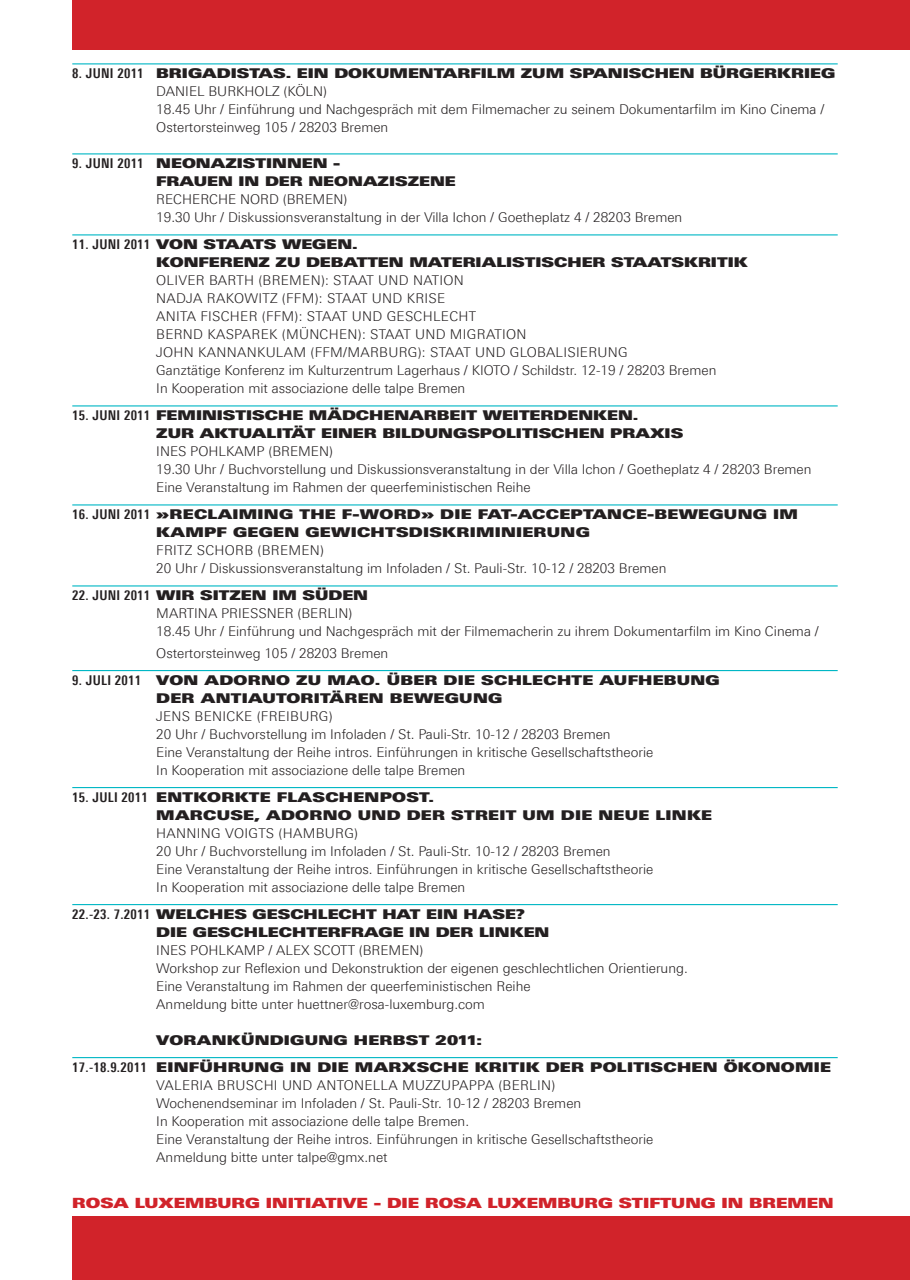
<style>
.page{position:relative;width:910px;height:1280px;background:#fff}
.page>*{position:absolute;margin:0;border:0;box-sizing:border-box;transform-origin:0 0}
.t1{font:14.1px "Linotype Univers 940 Ex X Black";color:#d1232a}
.t2{font:300 13.5px/18px "Linotype Univers 330";color:#231f20}
.t3{font:13.5px/18px "Linotype Univers 940 Ex X Black";color:#231f20}
.t4{font:13.5px/18px "Linotype Univers 940 Ex X Black";letter-spacing:.02em;color:#231f20}
.t5{font:700 13.5px "Linotype Univers 620 Cn";letter-spacing:.02em;color:#231f20}
.t6{font:300 13.5px "Linotype Univers 330";letter-spacing:.02em;color:#231f20}
.s1{font-family:"Linotype Univers 940 Ex X Black";font-weight:400}
.s2{font-family:"Linotype Univers 620 Cn";font-weight:700}
</style>
<div class="page">
<hr style="left:72px;top:63px;width:766px;height:1px;background:#00b7c5">
<hr style="left:72px;top:153px;width:766px;height:1px;background:#00b7c5">
<hr style="left:72px;top:234px;width:766px;height:1px;background:#00b7c5">
<hr style="left:72px;top:405px;width:766px;height:1px;background:#00b7c5">
<hr style="left:72px;top:504px;width:766px;height:1px;background:#00b7c5">
<hr style="left:72px;top:585px;width:766px;height:1px;background:#00b7c5">
<hr style="left:72px;top:670px;width:766px;height:1px;background:#00b7c5">
<hr style="left:72px;top:787px;width:766px;height:1px;background:#00b7c5">
<hr style="left:72px;top:904px;width:766px;height:1px;background:#00b7c5">
<hr style="left:72px;top:1057px;width:766px;height:1px;background:#00b7c5">
<div style="left:72px;top:0;width:838px;height:50px;background:#d1232a"></div>
<div style="left:72px;top:1216px;width:838px;height:64px;background:#d1232a"></div>
<p class="t5" style="left:72px;top:65px;width:95px">8. JUNI 2011 <span class="s1">BRI</span></p>
<p class="t3" style="left:188px;top:64px;width:649px">GADISTAS. EI N DOKUMENTARFILM ZUM SPANISCHEN BÜRGERKRI EG</p>
<p class="t2" style="left:156px;top:82px;width:669px">DANIEL BURKHOLZ (KÖLN)<br>18.45 Uhr / Einführung und Nachgespräch mit dem Filmemacher zu seinem Dokumentarfilm im Kino Cinema /<br>Ostertorsteinweg 105 / 28203 Bremen</p>
<p class="t3" style="left:156px;top:154px;width:301px;text-indent:-84px"><span class="s2">9. JUNI 2011</span> NEONAZISTINNEN -<br>FRAUEN IN DER NEONAZISZENE</p>
<p class="t2" style="left:156px;top:190px;width:528px">RECHERCHE NORD (BREMEN)<br>19.30 Uhr / Diskussionsveranstaltung in der Villa Ichon / Goetheplatz 4 / 28203 Bremen</p>
<p class="t3" style="left:156px;top:235px;width:593px;text-indent:-84px"><span class="s2">11. JUNI 2011</span> VON STAATS WEGEN.<br>KONFERENZ ZU DEBATTEN MATERIALISTISCHER STAATSKRITIK</p>
<p class="t2" style="left:156px;top:271px;width:19px">Oliver</p>
<p class="t2" style="left:209px;top:271px;width:19px">Barth</p>
<p class="t2" style="left:258px;top:271px;width:24px">(Bremen</p>
<p class="t2" style="left:321px;top:271px;width:30px">): Staat</p>
<p class="t2" style="left:378px;top:271px;width:11px">und</p>
<p class="t2" style="left:413px;top:271px;width:20px">Nation</p>
<p class="t2" style="left:156px;top:289px;width:70px">Nadja Rako</p>
<p class="t2" style="left:244px;top:289px;width:21px">witz</p>
<p class="t2" style="left:282px;top:289px;width:14px">(ffm</p>
<p class="t2" style="left:315px;top:289px;width:30px">): Staat</p>
<p class="t2" style="left:372px;top:289px;width:11px">und</p>
<p class="t2" style="left:407px;top:289px;width:17px">Krise</p>
<p class="t6" style="left:156px;top:308px;width:73px">an ita Fischer</p>
<p class="t2" style="left:262px;top:307px;width:94px">(ff M): Staat und</p>
<p class="t2" style="left:387px;top:307px;width:64px">gesch lech</p>
<p class="t2" style="left:469px;top:307px;width:9px">t</p>
<p class="t2" style="left:156px;top:325px;width:18px">Bernd</p>
<p class="t2" style="left:207px;top:325px;width:52px">Kasparek</p>
<p class="t2" style="left:282px;top:325px;width:38px">(München</p>
<p class="t2" style="left:358px;top:325px;width:62px">): S taat und</p>
<p class="t6" style="left:450px;top:326px;width:67px">Migration</p>
<p class="t2" style="left:156px;top:343px;width:9px">John</p>
<p class="t2" style="left:198px;top:343px;width:20px">Kannankulam</p>
<p class="t2" style="left:310px;top:343px;width:61px">(FFM/Marburg</p>
<p class="t2" style="left:418px;top:343px;width:30px">): Staat</p>
<p class="t2" style="left:475px;top:343px;width:11px">und</p>
<p class="t2" style="left:156px;top:343px;width:562px;text-indent:354px">globalisierung<br>Ganztätige Konferenz im Kulturzentrum Lagerhaus / KIOTO / Schildstr. 12-19 / 28203 Bremen<br>In Kooperation mit associazione delle talpe Bremen</p>
<p class="t5" style="left:72px;top:407px;width:98px">15. JUNI 2011 <span class="s1">FEM</span></p>
<p class="t3" style="left:196px;top:406px;width:70px">INISTISCHE</p>
<p class="t3" style="left:309px;top:406px;width:48px">MÄDCHENA</p>
<p class="t3" style="left:424px;top:406px;width:144px">RBEIT WEITERDENKEN</p>
<p class="t3" style="left:633px;top:406px;width:7px">.</p>
<p class="t3" style="left:156px;top:424px;width:9px">ZU</p>
<p class="t3" style="left:181px;top:424px;width:34px">R AKTUA</p>
<p class="t3" style="left:266px;top:424px;width:159px">LITÄT EINER BILDUNGSPO</p>
<p class="t3" style="left:506px;top:424px;width:47px">LITISCHEN</p>
<p class="t3" style="left:610px;top:424px;width:74px">PRAXIS</p>
<p class="t2" style="left:156px;top:442px;width:657px">INES POHLKAMP (BREMEN)<br>19.30 Uhr / Buchvorstellung und Diskussionsveranstaltung in der Villa Ichon / Goetheplatz 4 / 28203 Bremen<br>Eine Veranstaltung im Rahmen der queerfeministischen Reihe</p>
<p class="t5" style="left:72px;top:506px;width:35px">16. JUNI</p>
<p class="t4" style="left:124px;top:505px;width:408px"><span class="s2">2011</span> »RECLAIMING THE F-WORD» DIE FAT-ACCEPT</p>
<p class="t3" style="left:592px;top:505px;width:29px">ANCE</p>
<p class="t4" style="left:647px;top:505px;width:152px">-BEWEGUNG IM</p>
<p class="t4" style="left:156px;top:523px;width:435px">KAMPF GEGEN GEWICHTSDISKRI MINIERUNG</p>
<p class="t2" style="left:156px;top:541px;width:512px">FRITZ SCHORB (BREMEN)<br>20 Uhr / Diskussionsveranstaltung im Infoladen / St. Pauli-Str. 10-12 / 28203 Bremen</p>
<p class="t3" style="left:72px;top:586px;width:297px"><span class="s2">22. JUNI 2011</span> WIR SITZEN IM SÜDEN</p>
<p class="t2" style="left:156px;top:604px;width:664px">MARTINA PRIESSNER (BERLIN)<br>18.45 Uhr / Einführung und Nachgespräch mit der Filmemacherin zu ihrem Dokumentarfilm im Kino Cinema /</p>
<p class="t2" style="left:156px;top:644px;width:234px">Ostertorsteinweg 105 / 28203 Bremen</p>
<p class="t5" style="left:72px;top:672px;width:99px">9. JULI 2011 <span class="s1">VON</span></p>
<p class="t3" style="left:205px;top:671px;width:16px">ADO</p>
<p class="t3" style="left:248px;top:671px;width:29px">RNO</p>
<p class="t3" style="left:296px;top:671px;width:13px">ZU</p>
<p class="t3" style="left:328px;top:671px;width:17px">MAO</p>
<p class="t3" style="left:375px;top:671px;width:25px">. ÜBE</p>
<p class="t3" style="left:424px;top:671px;width:71px">R DIE SCH</p>
<p class="t3" style="left:522px;top:671px;width:24px">LECHTE</p>
<p class="t3" style="left:599px;top:671px;width:15px">AUFHEBUNG</p>
<p class="t3" style="left:156px;top:689px;width:9px">DE</p>
<p class="t3" style="left:182px;top:689px;width:34px">R ANT</p>
<p class="t3" style="left:242px;top:689px;width:21px">IAUTO</p>
<p class="t3" style="left:301px;top:689px;width:71px">RITÄREN</p>
<p class="t3" style="left:390px;top:689px;width:15px">BEWEGUNG</p>
<p class="t2" style="left:156px;top:707px;width:499px">JENS BENICKE (FREI BURG)<br>20 Uhr / Buchvorstellung im Infoladen / St. Pauli-Str. 10-12 / 28203 Bremen<br>Eine Veranstaltung der Reihe intros. Einführungen in kritische Gesellschaftstheorie In Kooperation mit associazione delle talpe Bremen</p>
<p class="t4" style="left:156px;top:788px;width:557px;text-indent:-84px"><span class="s2">15. JULI 2011</span> ENTKORKTE FLASCHENPOST.<br>MARCUSE, ADORNO UND DER STREIT UM DIE NEUE LI NKE</p>
<p class="t2" style="left:156px;top:824px;width:21px">Hanning</p>
<p class="t2" style="left:225px;top:824px;width:10px">voigts</p>
<p class="t2" style="left:279px;top:824px;width:16px">(hamburg</p>
<p class="t2" style="left:156px;top:824px;width:499px;text-indent:198px">)<br>20 Uhr / Buchvorstellung im Infoladen / St. Pauli-Str. 10-12 / 28203 Bremen<br>Eine Veranstaltung der Reihe intros. Einführungen in kritische Gesellschaftstheorie In Kooperation mit associazione delle talpe Bremen</p>
<p class="t3" style="left:156px;top:905px;width:395px;text-indent:-84px"><span class="s2">22.-23. 7.2011</span> WELCHES GESCHLECHT HAT EIN HASE?<br>DI E GESCHLECHTERFRAGE IN DER LI NKEN</p>
<p class="t2" style="left:156px;top:941px;width:533px">I NESPOHLKAMP / ALEX SCOTT (BREMEN)<br>Workshop zur Reflexion und Dekonstruktion der eigenen geschlechtlichen Orientierung.<br>Eine Veranstaltung im Rahmen der queerfeministischen Reihe<br>Anmeldung bitte unter huettner@rosa-luxemburg.com</p>
<p class="t4" style="left:72px;top:1026px;width:760px;line-height:27px;text-indent:84px">VORANKÜNDIGUNG HERBST 2011:<br><span class="s2">17.-18.9.2011</span> EINFÜHRUNG IN DIE MARXSCHE KRITIK DER POLITISCHEN ÖKONOMIE</p>
<p class="t2" style="left:156px;top:1076px;width:66px">valer ia bru</p>
<p class="t2" style="left:246px;top:1076px;width:41px">sch i und</p>
<p class="t2" style="left:317px;top:1076px;width:38px">antone</p>
<p class="t2" style="left:373px;top:1076px;width:35px">lla muzzu</p>
<p class="t2" style="left:451px;top:1076px;width:61px">pappa (ber</p>
<p class="t2" style="left:156px;top:1076px;width:499px;text-indent:373px">lin)<br>Wochenendseminar im Infoladen / St. Pauli-Str. 10-12 / 28203 Bremen<br>In Kooperation mit associazione delle talpe Bremen.<br>Eine Veranstaltung der Reihe intros. Einführungen in kritische Gesellschaftstheorie Anmeldung bitte unter talpe@gmx.net</p>
<p class="t1" style="left:72px;top:1194px;width:763px">ROSA LUXEMBURG INITIATIVE - DIE ROSA LUXEMBURG STIFTUNG IN BREMEN</p>
</div>
